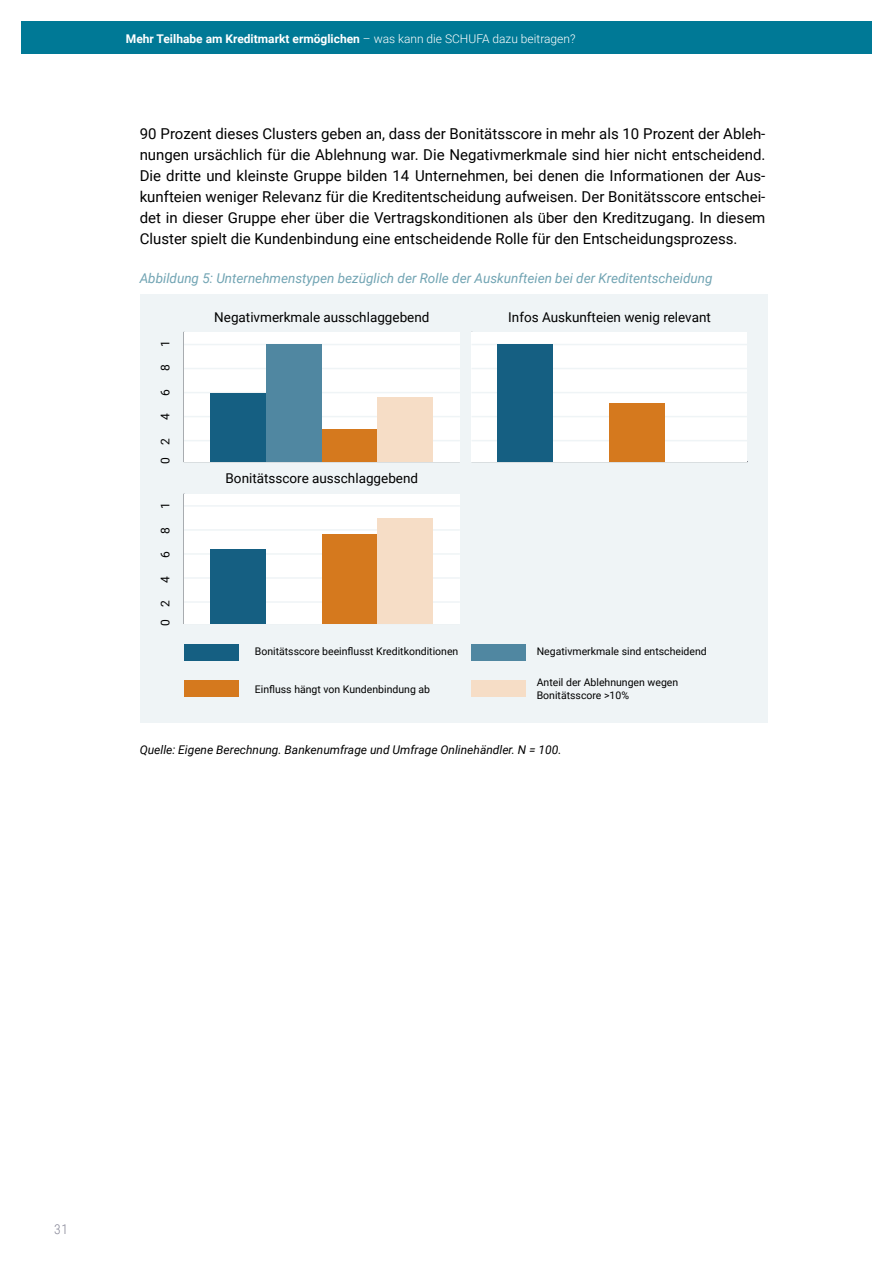
<style>
.page{position:relative;width:893px;height:1263px;background:#fff}
.page>*{position:absolute;margin:0;border:0;box-sizing:border-box;transform-origin:0 0}
.t1{font:15px/21px "Roboto";color:#000;text-align:justify}
.t2{font:13.5px "Roboto";color:#000}
.t3{font:italic 13.5px "Roboto";color:#71a4b3}
.t4{font:300 13.5px "Roboto Condensed";color:#848495}
.t5{font:700 12px "Roboto";color:#fff}
.t6{font:italic 12px "Roboto";color:#000}
.t7{font:12px "Roboto";color:#000}
.t8{font:10.5px/13.5px "Roboto";color:#000}
.s1{font-weight:300}
.s2{font-family:"Arial"}
</style>
<div class="page">
<div style="left:21px;top:21px;width:850px;height:33px;background:#007996"></div>
<div style="left:140px;top:294px;width:628px;height:429px;background:#eff4f6"></div>
<div style="left:184px;top:332px;width:276px;height:130px;background:#fff"></div>
<div style="left:184px;top:494px;width:276px;height:130px;background:#fff"></div>
<div style="left:471px;top:332px;width:276px;height:130px;background:#fff"></div>
<hr style="left:184px;top:344px;width:276px;height:1px;background:#eff4f6">
<hr style="left:184px;top:368px;width:276px;height:1px;background:#eff4f6">
<hr style="left:184px;top:392px;width:276px;height:1px;background:#eff4f6">
<hr style="left:184px;top:416px;width:276px;height:1px;background:#eff4f6">
<hr style="left:184px;top:440px;width:276px;height:1px;background:#eff4f6">
<hr style="left:184px;top:505px;width:276px;height:2px;background:#eff4f6">
<hr style="left:184px;top:529px;width:276px;height:2px;background:#eff4f6">
<hr style="left:184px;top:553px;width:276px;height:2px;background:#eff4f6">
<hr style="left:184px;top:577px;width:276px;height:2px;background:#eff4f6">
<hr style="left:184px;top:601px;width:276px;height:2px;background:#eff4f6">
<hr style="left:471px;top:344px;width:276px;height:1px;background:#eff4f6">
<hr style="left:471px;top:368px;width:276px;height:1px;background:#eff4f6">
<hr style="left:471px;top:392px;width:276px;height:1px;background:#eff4f6">
<hr style="left:471px;top:416px;width:276px;height:1px;background:#eff4f6">
<hr style="left:471px;top:440px;width:276px;height:1px;background:#eff4f6">
<div style="left:210px;top:393px;width:56px;height:69px;background:#155f82"></div>
<div style="left:210px;top:550px;width:56px;height:74px;background:#155f82"></div>
<div style="left:497px;top:344px;width:56px;height:118px;background:#155f82"></div>
<div style="left:609px;top:403px;width:56px;height:59px;background:#d5791e"></div>
<div style="left:266px;top:344px;width:56px;height:118px;background:#5087a1"></div>
<div style="left:322px;top:429px;width:56px;height:33px;background:#d5791e"></div>
<div style="left:322px;top:534px;width:56px;height:90px;background:#d5791e"></div>
<div style="left:378px;top:397px;width:55px;height:65px;background:#f6ddc6"></div>
<div style="left:378px;top:518px;width:55px;height:106px;background:#f6ddc6"></div>
<div style="left:184px;top:644px;width:54px;height:16px;background:#155f82"></div>
<div style="left:471px;top:644px;width:54px;height:16px;background:#5087a1"></div>
<div style="left:184px;top:681px;width:54px;height:16px;background:#d5791e"></div>
<div style="left:471px;top:681px;width:54px;height:16px;background:#f6ddc6"></div>
<p class="t5" style="left:126px;top:30px;width:451px">Mehr Teilhabe am Kreditmarkt ermöglichen <span class="s1">– was kann die SCHUFA dazu beitragen?</span></p>
<p class="t1" style="left:140px;top:122px;width:627px">90 Prozent dieses Clusters geben an, dass der Bonitätsscore in mehr als 10 Prozent der Ableh&shy;nungen ursächlich für die Ablehnung war. Die Negativmerkmale sind hier nicht entscheidend.<br>Die dritte und kleinste Gruppe bilden 14 Unternehmen, bei denen die Informationen der Aus&shy;kunfteien weniger Relevanz für die Kreditentscheidung aufweisen. Der Bonitätsscore entschei&shy;det in dieser Gruppe eher über die Vertragskonditionen als <span class="s2">über</span> den Kreditzugang. In diesem Cluster spielt die Kundenbindung eine entscheidende Rolle für den Entscheidungsprozess.</p>
<p class="t3" style="left:140px;top:269px;width:574px">Abbildung 5: Unternehmenstypen bezüglich der Rolle der Auskunfteien bei der Kreditentscheidung</p>
<p class="t7" style="left:157px;top:347px;width:8px;rotate:-90deg">1</p>
<p class="t7" style="left:157px;top:371px;width:8px;rotate:-90deg">8</p>
<p class="t7" style="left:157px;top:396px;width:8px;rotate:-90deg">6</p>
<p class="t7" style="left:157px;top:420px;width:8px;rotate:-90deg">4</p>
<p class="t7" style="left:157px;top:464px;width:27px;rotate:-90deg">0 2</p>
<p class="t7" style="left:157px;top:509px;width:8px;rotate:-90deg">1</p>
<p class="t7" style="left:157px;top:533px;width:8px;rotate:-90deg">8</p>
<p class="t7" style="left:157px;top:558px;width:8px;rotate:-90deg">6</p>
<p class="t7" style="left:157px;top:583px;width:8px;rotate:-90deg">4</p>
<p class="t7" style="left:157px;top:626px;width:27px;rotate:-90deg">0 2</p>
<p class="t2" style="left:214px;top:308px;width:217px">Negativmerkmale ausschlaggebend</p>
<p class="t2" style="left:226px;top:468px;width:194px">Bonitätsscore ausschlaggebend</p>
<p class="t2" style="left:508px;top:308px;width:204px">Infos Auskunfteien wenig relevant</p>
<p class="t8" style="left:255px;top:644px;width:205px">Bonitätsscore beeinflusst Kreditkonditionen</p>
<p class="t8" style="left:537px;top:644px;width:172px">Negativmerkmale sind entscheidend</p>
<p class="t8" style="left:255px;top:682px;width:177px">Einfluss hängt von Kundenbindung ab</p>
<p class="t8" style="left:537px;top:675px;width:143px">Anteil der Ablehnungen wegen<br>Bonitätsscore &gt;10%</p>
<p class="t6" style="left:140px;top:741px;width:423px">Quelle: Eigene Berechnung. Bankenumfrage und Umfrage Onlinehändler. N = 100.</p>
<p class="t4" style="left:54px;top:1220px;width:16px">31</p>
</div>
